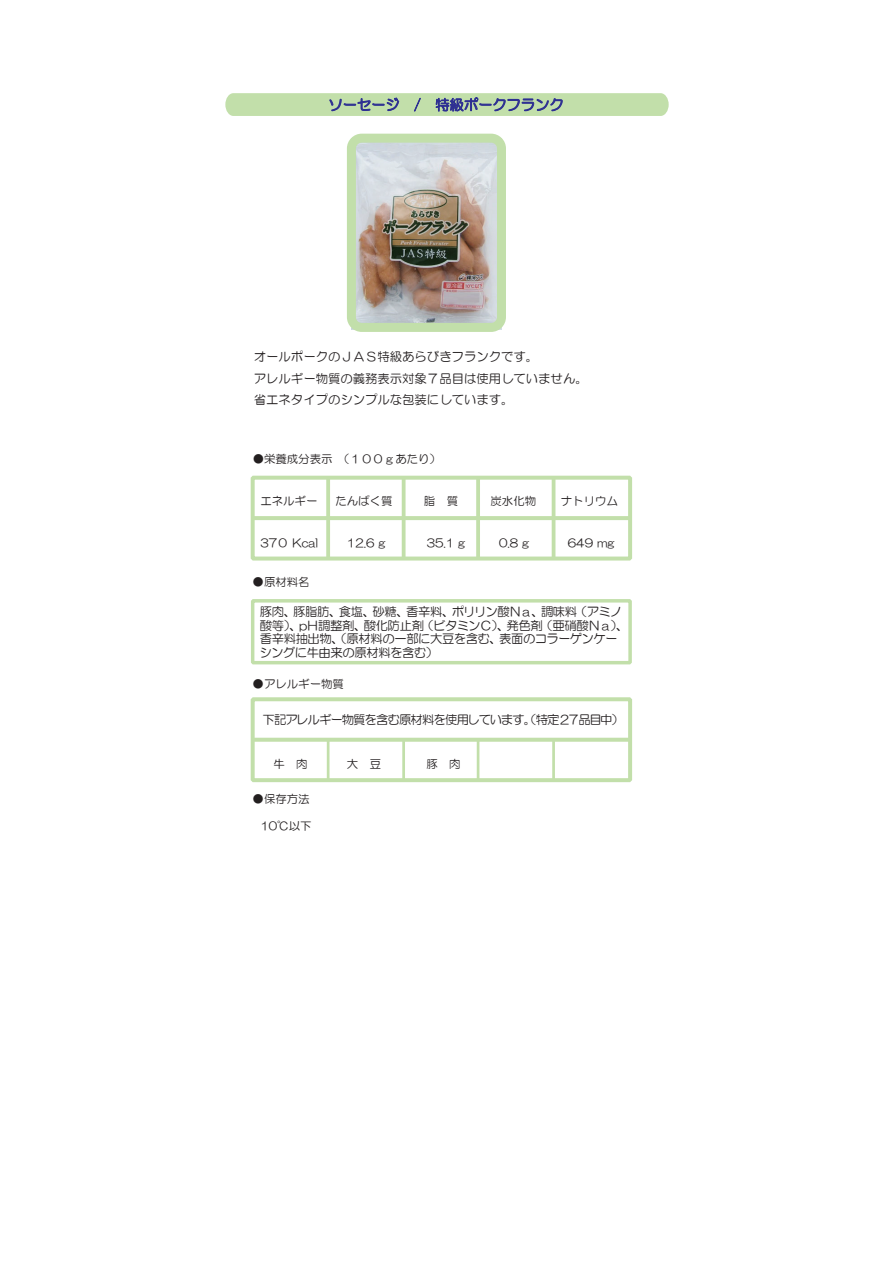
<style>
.page{position:relative;width:893px;height:1263px;background:#fff}
.page>*{position:absolute;margin:0;border:0;box-sizing:border-box;transform-origin:0 0}
.t1{font:12.3px/13.5px "HG Maru Gothic MPRO";letter-spacing:-.03em;color:#231f20}
.t2{font:12.3px/21.6px "HG Maru Gothic MPRO";color:#231f20}
.t3{font:12.3px "HG Maru Gothic MPRO";letter-spacing:-.075em;color:#231f20}
.t4{font:11.4px "HG Maru Gothic MPRO";color:#231f20}
</style>
<div class="page">
<img style="left:357px;top:144px;width:139px;height:178px">
<svg style="left:225px;top:93px;width:444px;height:23px"></svg>
<div style="left:251px;top:476px;width:381px;height:84px;border:4px solid #c2dfaa"></div>
<hr style="left:253px;top:516px;width:377px;height:4px;background:#c2dfaa">
<svg style="left:326px;top:477px;width:4px;height:82px"></svg>
<svg style="left:402px;top:477px;width:4px;height:82px"></svg>
<svg style="left:476px;top:477px;width:4px;height:82px"></svg>
<hr style="left:552px;top:477px;width:3px;height:82px;background:#c2dfaa">
<div style="left:251px;top:599px;width:381px;height:65px;border:3px solid #c2dfaa"></div>
<div style="left:251px;top:697px;width:381px;height:85px;border:4px solid #c2dfaa"></div>
<svg style="left:253px;top:738px;width:377px;height:4px"></svg>
<hr style="left:327px;top:739px;width:2px;height:42px;background:#c2dfaa">
<hr style="left:402px;top:739px;width:3px;height:42px;background:#c2dfaa">
<hr style="left:477px;top:739px;width:2px;height:42px;background:#c2dfaa">
<hr style="left:552px;top:739px;width:3px;height:42px;background:#c2dfaa">
<div style="left:347px;top:134px;width:159px;height:198px;border:9px solid #c2dfaa;border-radius:10px"></div>
<p class="t2" style="left:254px;top:346px;width:335px">オールポークのＪＡＳ特級あらびきフランクです。<br>アレルギー物質の義務表示対象７品目は使用していません。省エネタイプのシンプルな包装にしています。</p>
<p class="t4" style="left:253px;top:453px;width:190px">●栄養成分表示　（１００ｇあたり）</p>
<p class="t4" style="left:260px;top:495px;width:59px">エネルギー</p>
<p class="t4" style="left:335px;top:495px;width:59px">たんぱく質</p>
<p class="t4" style="left:424px;top:495px;width:36px">脂　質</p>
<p class="t4" style="left:490px;top:495px;width:47px">炭水化物</p>
<p class="t4" style="left:561px;top:495px;width:59px">ナトリウム</p>
<p class="t4" style="left:260px;top:537px;width:59px">37０ Kcal</p>
<p class="t4" style="left:347px;top:537px;width:40px">12.6 g</p>
<p class="t4" style="left:427px;top:537px;width:40px">35.1 g</p>
<p class="t4" style="left:499px;top:537px;width:32px">0.8 g</p>
<p class="t4" style="left:568px;top:537px;width:48px">649 mg</p>
<p class="t4" style="left:253px;top:576px;width:59px">●原材料名</p>
<p class="t1" style="left:260px;top:605px;width:370px">豚肉、豚脂肪、食塩、砂糖、香辛料、ポリリン酸Ｎａ、調味料（アミノ酸等）、pＨ調整剤、酸化防止剤（ビタミンＣ）、発色剤（亜硝酸Ｎａ）、香辛料抽出物、（原材料の一部に大豆を含む、表面のコラーゲンケーシングに牛由来の原材料を含む）</p>
<p class="t4" style="left:253px;top:678px;width:93px">●アレルギー物質</p>
<p class="t3" style="left:263px;top:713px;width:363px">下記アレルギー物質を含む原材料を使用しています。（特定27品目中）</p>
<p class="t4" style="left:273px;top:758px;width:36px">牛　肉</p>
<p class="t4" style="left:347px;top:758px;width:36px">大　豆</p>
<p class="t4" style="left:426px;top:758px;width:36px">豚　肉</p>
<p class="t4" style="left:253px;top:793px;width:59px">●保存方法</p>
<p class="t4" style="left:260px;top:820px;width:53px">10℃以下</p>
</div>
